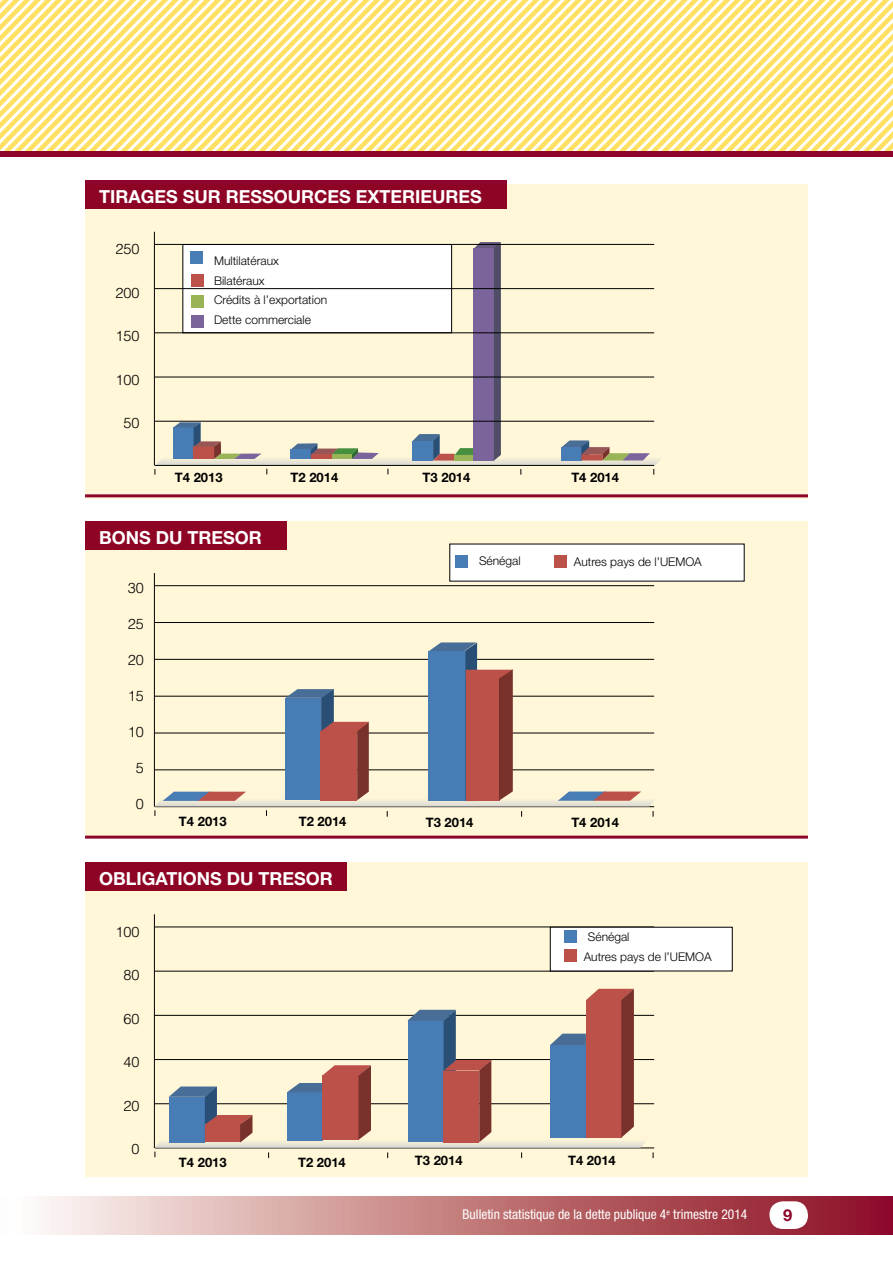
<style>
.page{position:relative;width:893px;height:1263px;background:#fff}
.page>*{position:absolute;margin:0;border:0;box-sizing:border-box;transform-origin:0 0}
.t1{font:700 18px "Helvetica Neue LT Std";color:#fff}
.t2{font:700 16.5px "Helvetica Neue LT Std";color:#8d052b}
.t3{font:300 14.4px "Helvetica";color:#000}
.t4{font:condensed 13.5px "Helvetica Neue LT Std";color:#fff}
.t5{font:700 13.05px "Helvetica Neue";color:#000}
.t6{font:300 12px/19.5px "Helvetica Neue LT Std";color:#000}
.s1{font-style:inherit}
</style>
<div class="page">
<svg style="left:43px;top:1196px;width:850px;height:38px;background:#c37f83"></svg>
<svg style="left:0;top:0;width:893px;height:157px"></svg>
<div style="left:0;top:151px;width:893px;height:5px;background:#8d052b"></div>
<div style="left:85px;top:184px;width:723px;height:315px;background:#fff7d8"></div>
<div style="left:85px;top:521px;width:723px;height:315px;background:#fff7d8"></div>
<div style="left:85px;top:862px;width:723px;height:315px;background:#fff7d8"></div>
<hr style="left:85px;top:494px;width:723px;height:3px;background:#8d052b">
<hr style="left:85px;top:836px;width:723px;height:3px;background:#8d052b">
<div style="left:85px;top:180px;width:422px;height:28px;background:#8d0424"></div>
<div style="left:85px;top:521px;width:202px;height:29px;background:#8d0424"></div>
<div style="left:85px;top:862px;width:262px;height:29px;background:#8d0424"></div>
<hr style="left:155px;top:585px;width:499px;height:1px;background:#000">
<hr style="left:155px;top:622px;width:499px;height:1px;background:#000">
<hr style="left:155px;top:927px;width:499px;height:1px;background:#000">
<hr style="left:155px;top:971px;width:499px;height:1px;background:#000">
<hr style="left:154px;top:573px;width:1px;height:234px;background:#000">
<hr style="left:154px;top:914px;width:1px;height:234px;background:#000">
<hr style="left:154px;top:232px;width:1px;height:233px;background:#000">
<div style="left:550px;top:927px;width:182px;height:44px;background:#fff"></div>
<div style="left:564px;top:930px;width:13px;height:13px;background:#487cb4"></div>
<div style="left:564px;top:949px;width:13px;height:13px;background:#bb5149"></div>
<div style="left:450px;top:544px;width:294px;height:37px;background:#fff"></div>
<div style="left:455px;top:555px;width:13px;height:12px;background:#487cb4"></div>
<div style="left:554px;top:555px;width:13px;height:13px;background:#bb5149"></div>
<svg style="left:155px;top:242px;width:505px;height:233px"></svg>
<svg style="left:154px;top:642px;width:501px;height:175px"></svg>
<svg style="left:154px;top:989px;width:500px;height:169px"></svg>
<div style="left:769px;top:1201px;width:39px;height:28px;background:#fff;border-radius:13px"></div>
<h1 class="t1" style="left:99px;top:185px;width:384px">TIRAGES SUR RESSOURCES EXTERIEURES</h1>
<p class="t3" style="left:116px;top:240px;width:26px">250</p>
<p class="t3" style="left:116px;top:284px;width:26px">200</p>
<p class="t3" style="left:116px;top:327px;width:26px">150</p>
<p class="t3" style="left:116px;top:370px;width:26px">100</p>
<p class="t3" style="left:124px;top:414px;width:18px">50</p>
<p class="t6" style="left:214px;top:251px;width:115px">Multilatéraux<br>Bilatéraux<br>Crédits à l’exportation<br>Dette commerciale</p>
<p class="t5" style="left:175px;top:469px;width:49px"><span class="s1">T</span>4 2013</p>
<p class="t5" style="left:291px;top:470px;width:49px"><span class="s1">T</span>2 2014</p>
<p class="t5" style="left:423px;top:469px;width:49px"><span class="s1">T</span>3 2014</p>
<p class="t5" style="left:571px;top:469px;width:49px"><span class="s1">T</span>4 2014</p>
<h1 class="t1" style="left:99px;top:526px;width:164px">BONS DU TRESOR</h1>
<p class="t3" style="left:128px;top:579px;width:18px">30</p>
<p class="t3" style="left:128px;top:615px;width:18px">25</p>
<p class="t3" style="left:128px;top:651px;width:18px">20</p>
<p class="t3" style="left:128px;top:687px;width:18px">15</p>
<p class="t3" style="left:128px;top:723px;width:18px">10</p>
<p class="t3" style="left:136px;top:759px;width:10px">5</p>
<p class="t3" style="left:136px;top:795px;width:10px">0</p>
<p class="t5" style="left:179px;top:813px;width:49px"><span class="s1">T</span>4 2013</p>
<p class="t5" style="left:299px;top:813px;width:49px"><span class="s1">T</span>2 2014</p>
<h1 class="t1" style="left:99px;top:868px;width:235px">OBLIGATIONS DU TRESOR</h1>
<p class="t3" style="left:116px;top:923px;width:26px">100</p>
<p class="t3" style="left:124px;top:966px;width:18px">80</p>
<p class="t3" style="left:124px;top:1010px;width:18px">60</p>
<p class="t3" style="left:124px;top:1053px;width:18px">40</p>
<p class="t3" style="left:124px;top:1096px;width:18px">20</p>
<p class="t3" style="left:132px;top:1140px;width:10px">0</p>
<p class="t5" style="left:179px;top:1155px;width:49px"><span class="s1">T</span>4 2013</p>
<p class="t5" style="left:298px;top:1154px;width:49px"><span class="s1">T</span>2 2014</p>
<p class="t6" style="left:479px;top:551px;width:43px">Sénégal</p>
<p class="t6" style="left:574px;top:552px;width:130px">Autres pays de l’UEMOA</p>
<p class="t5" style="left:426px;top:814px;width:49px"><span class="s1">T</span>3 2014</p>
<p class="t5" style="left:415px;top:1153px;width:49px"><span class="s1">T</span>3 2014</p>
<p class="t5" style="left:571px;top:814px;width:49px"><span class="s1">T</span>4 2014</p>
<p class="t6" style="left:584px;top:926px;width:130px;line-height:20.5px;text-indent:4px">Sénégal<br>Autres pays de l’UEMOA</p>
<p class="t5" style="left:568px;top:1153px;width:49px"><span class="s1">T</span>4 2014</p>
<p class="t4" style="left:463px;top:1207px;width:286px">Bulletin statistique de la dette publique 4<sup>e</sup> trimestre 2014</p>
<h2 class="t2" style="left:783px;top:1205px;width:11px">9</h2>
</div>
